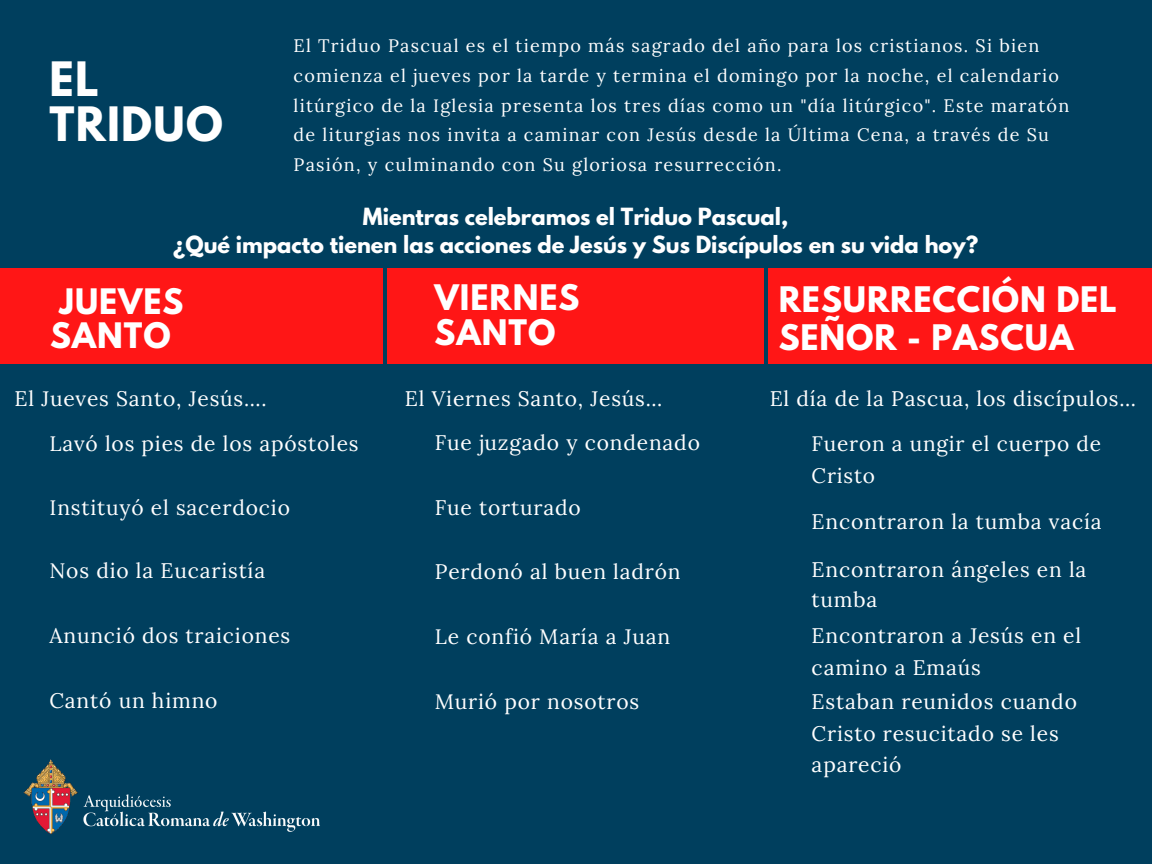
<style>
.page{position:relative;width:1152px;height:864px;background:#003f5e}
.page>*{position:absolute;margin:0;border:0;box-sizing:border-box;transform-origin:0 0}
.t1{font:700 42px/45px "League Spartan";letter-spacing:.03em;color:#fff}
.t2{font:700 31.2px/35.1px "League Spartan";letter-spacing:.03em;color:#fff}
.t3{font:700 31.05px/34.8px "League Spartan";letter-spacing:.03em;color:#fff;text-align:center}
.t4{font:21px/31.5px "Lora";letter-spacing:.04em;color:#fff}
.t5{font:700 21px/28.3px "League Spartan";color:#fff;text-align:center}
.t6{font:20.85px/31.5px "Lora";letter-spacing:.04em;color:#fff}
.t7{font:18px/30px "Lora";letter-spacing:.07em;color:#fff}
</style>
<div class="page">
<div style="left:0;top:269px;width:1152px;height:95px;background:#ff1616"></div>
<hr style="left:383px;top:211px;width:3px;height:653px;background:#003f5e">
<hr style="left:765px;top:234px;width:3px;height:630px;background:#003f5e">
<img style="left:23px;top:759px;width:297px;height:75px">
<p class="t1" style="left:49px;top:62px;width:175px">EL<br>TRIDUO</p>
<h1 class="t7" style="left:294px;top:30px;width:777px">El Triduo Pascual es el tiempo más sagrado del año para los cristianos. Si bien comienza el jueves por la tarde y termina el domingo por la noche, el calendario litúrgico de la Iglesia presenta los tres días como un "día litúrgico". Este maratón de liturgias nos invita a caminar con Jesús desde la Última Cena, a través de Su Pasión, y culminando con Su gloriosa resurrección.</h1>
<p class="t5" style="left:173px;top:205px;width:807px">Mientras celebramos el Triduo Pascual,<br>¿Qué impacto tienen las acciones de Jesús y Sus Discípulos en su vida hoy?</p>
<h2 class="t3" style="left:50px;top:288px;width:135px">JUEVES<br>SANTO</h2>
<h2 class="t2" style="left:435px;top:284px;width:146px">VIERNES<br>SANTO</h2>
<h4 class="t2" style="left:779px;top:284px;width:340px;line-height:38.1px">RESURRECCIÓN DEL<br>SEÑOR - PASCUA</h4>
<h4 class="t4" style="left:15px;top:382px;width:254px">El Jueves Santo, Jesús….</h4>
<h4 class="t4" style="left:405px;top:382px;width:259px">El Viernes Santo, Jesús…</h4>
<h4 class="t4" style="left:770px;top:382px;width:368px">El día de la Pascua, los discípulos…</h4>
<h4 class="t4" style="left:49px;top:428px;width:311px">Lavó los pies de los apóstoles</h4>
<h4 class="t4" style="left:435px;top:427px;width:267px">Fue juzgado y condenado</h4>
<h4 class="t4" style="left:49px;top:491px;width:242px">Instituyó el sacerdocio</h4>
<h4 class="t4" style="left:435px;top:492px;width:147px">Fue torturado</h4>
<h4 class="t4" style="left:49px;top:555px;width:217px">Nos dio la Eucaristía</h4>
<h4 class="t4" style="left:435px;top:556px;width:247px">Perdonó al buen ladrón</h4>
<h4 class="t4" style="left:49px;top:620px;width:242px">Anunció dos traiciones</h4>
<h4 class="t4" style="left:435px;top:621px;width:237px">Le confió María a Juan</h4>
<h4 class="t6" style="left:812px;top:428px;width:291px">Fueron a ungir el cuerpo de<br>Cristo</h4>
<h4 class="t4" style="left:812px;top:506px;width:292px">Encontraron la tumba vacía</h4>
<h4 class="t4" style="left:812px;top:553px;width:276px;line-height:30.9px">Encontraron ángeles en la tumba</h4>
<h4 class="t4" style="left:812px;top:620px;width:271px">Encontraron a Jesús en el camino a Emaús</h4>
<h4 class="t4" style="left:49px;top:685px;width:170px">Cantó un himno</h4>
<h2 class="t4" style="left:435px;top:685px;width:206px">Murió por nosotros</h2>
<h4 class="t4" style="left:812px;top:686px;width:267px">Estaban reunidos cuando<br>Cristo resucitado se les apareció</h4>
</div>
